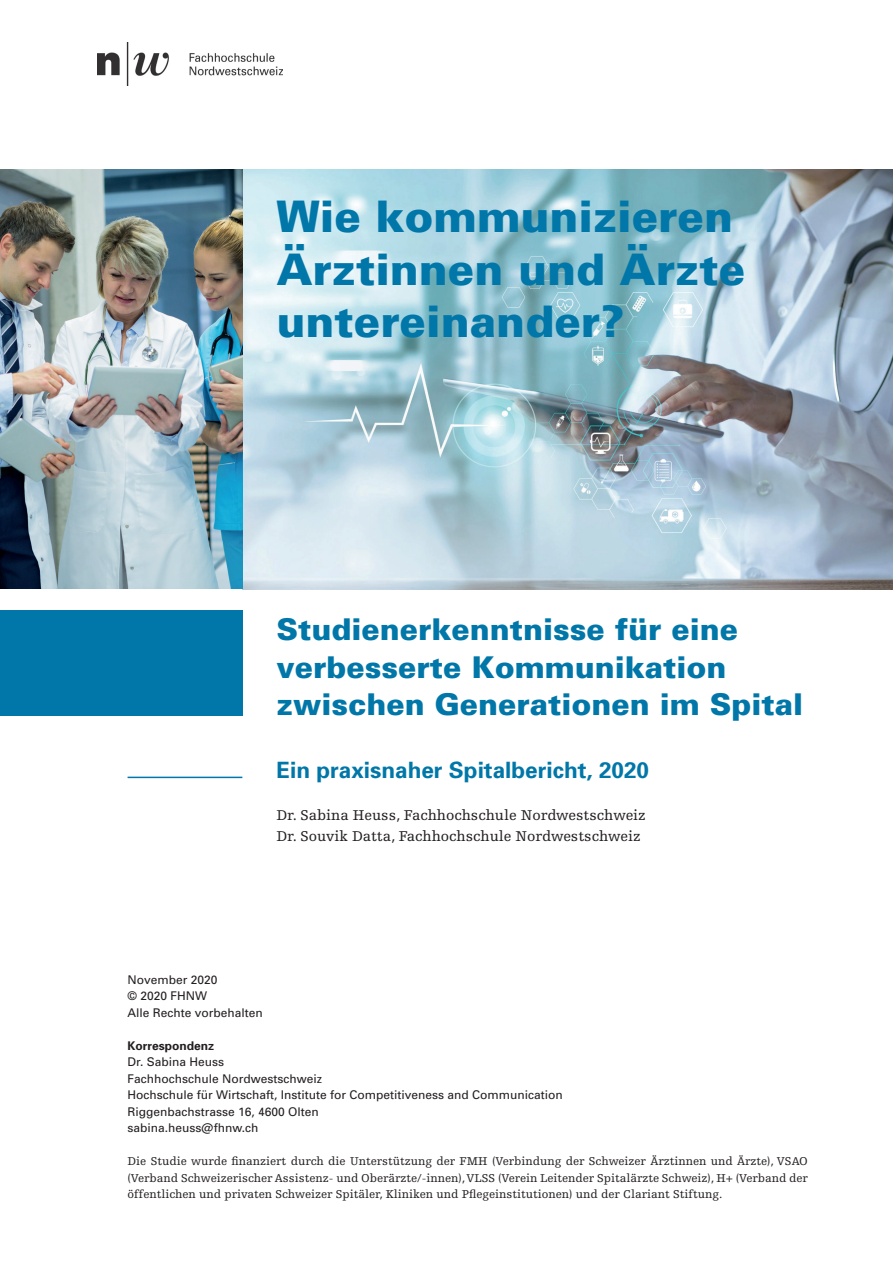
<style>
.page{position:relative;width:893px;height:1263px;background:#fff}
.page>*{position:absolute;margin:0;border:0;box-sizing:border-box;transform-origin:0 0}
.t1{font:900 43.5px/52.5px "Univers";color:#0077a8}
.t2{font:900 30px/37.5px "Univers";color:#0077a8}
.t3{font:700 22.5px "Univers";color:#0077a8}
.t4{font:15px/21px "Egyptienne F";color:#231f20}
.t5{font:12px/16.5px "Egyptienne F";color:#231f20;text-align:justify}
.t6{font:12px/16.5px "Univers";color:#231f20}
.t7{font:700 12px "Univers";color:#231f20}
</style>
<div class="page">
<img style="left:97px;top:43px;width:186px;height:42px">
<div style="left:0;top:610px;width:242px;height:105px;background:#0077a8"></div>
<img style="left:0;top:169px;width:893px;height:420px">
<hr style="left:128px;top:777px;width:114px;height:1px;background:#0077a8">
<h1 class="t1" style="left:276px;top:189px;width:470px">Wie kommunizieren<br>Ärztinnen und Ärzte untereinander?</h1>
<h2 class="t2" style="left:276px;top:610px;width:528px">Studienerkenntnisse für eine verbesserte Kommunikation zwischen Generationen im Spital</h2>
<h3 class="t3" style="left:276px;top:756px;width:374px">Ein praxisnaher Spitalbericht, 2020</h3>
<p class="t4" style="left:276px;top:805px;width:371px">Dr. Sabina Heuss, Fachhochschule Nordwestschweiz<br>Dr. Souvik Datta, Fachhochschule Nordwestschweiz</p>
<p class="t6" style="left:128px;top:971px;width:137px">November 2020<br>© 2020 FHNW<br>Alle Rechte vorbehalten</p>
<p class="t7" style="left:128px;top:1038px;width:88px">Korrespondenz</p>
<p class="t6" style="left:128px;top:1053px;width:437px">Dr. Sabina Heuss<br>Fachhochschule Nordwestschweiz<br>Hochschule für Wirtschaft, Institute for Competitiveness and Communication Riggenbachstrasse 16, 4600 Olten<br>sabina.heuss@fhnw.ch</p>
<p class="t5" style="left:128px;top:1153px;width:682px">Die Studie wurde finanziert durch die Unterstützung der FMH (Verbindung der Schweizer Ärztinnen und Ärzte), VSAO (Verband Schweizerischer Assistenz- und Oberärzte/-innen), VLSS (Verein Leitender Spitalärzte Schweiz), H+ (Verband der öffentlichen und privaten Schweizer Spitäler, Kliniken und Pflegeinstitutionen) und der Clariant Stiftung.</p>
</div>
